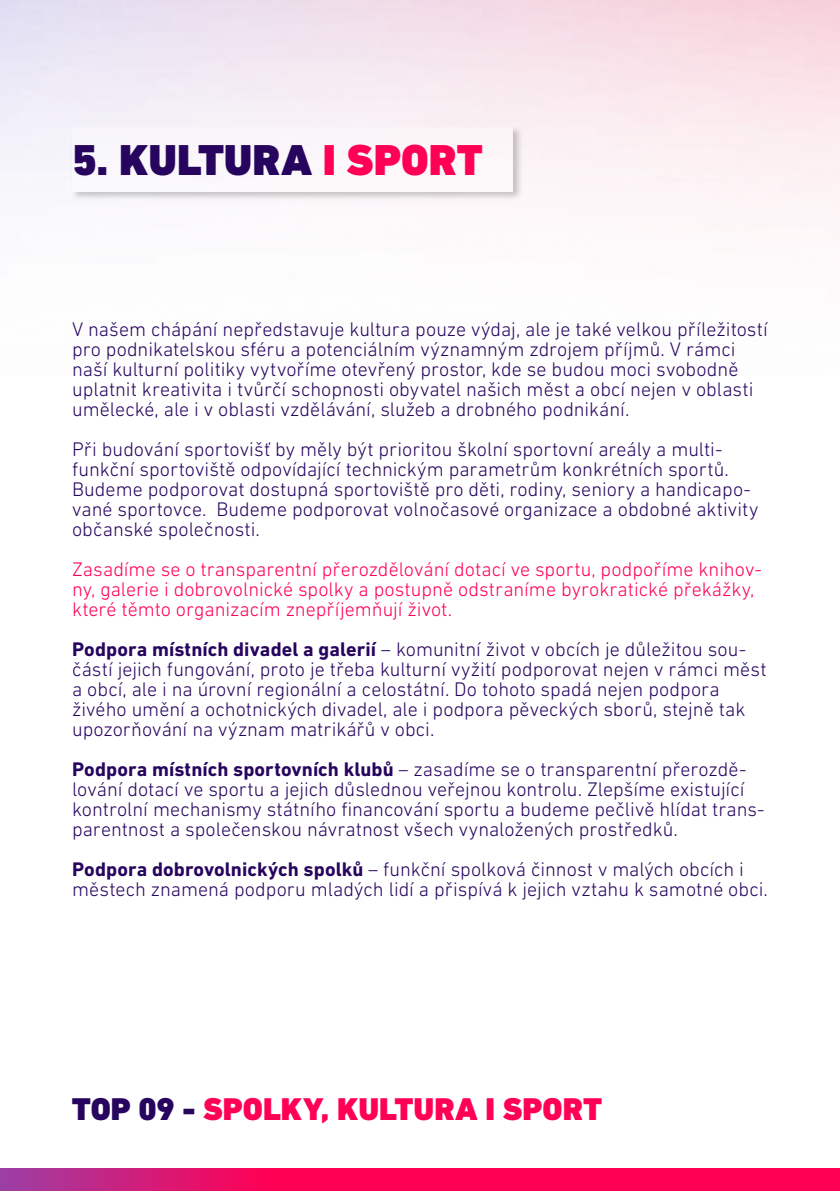
<style>
.page{position:relative;width:840px;height:1191px;background:#fff}
.page>*{position:absolute;margin:0;border:0;box-sizing:border-box;transform-origin:0 0}
.t1{font:900 44px "DIN Next W1 G";color:#27055e}
.t2{font:900 32px "DIN Next W1 G";letter-spacing:.005em;color:#ff0054}
.t3{font:300 20px/20px "DIN Next W1 G";color:#27055e}
.t4{font:300 20px/20px "DIN Next W1 G";color:#ff0054}
.s1{color:#ff0054}
.s2{font-weight:700}
.s3{color:#27055e}
</style>
<div class="page">
<div style="left:70px;top:125px;width:453px;height:76px;background:#000;opacity:.75"></div>
<div style="left:72px;top:127px;width:441px;height:65px;background:#faf7fa"></div>
<svg style="left:0;top:1168px;width:839px;height:23px;background:#ef0960"></svg>
<h1 class="t1" style="left:72px;top:133px;width:411px">5. KULTURA <span class="s1">I SPORT</span></h1>
<p class="t3" style="left:72px;top:319px;width:696px">V našem chápání nepředstavuje kultura pouze výdaj, ale je také velkou příležitostí pro podnikatelskou sféru a potenciálním významným zdrojem příjmů. V rámci naší kulturní politiky vytvoříme otevřený prostor, kde se budou moci svobodně uplatnit kreativita i tvůrčí schopnosti obyvatel našich měst a obcí nejen v oblasti umělecké, ale i v oblasti vzdělávání, služeb a drobného podnikání.</p>
<p class="t3" style="left:72px;top:439px;width:687px">Při budování sportovišť by měly být prioritou školní sportovní areály a multi&shy;funkční sportoviště odpovídající technickým parametrům konkrétních sportů.<br>Budeme podporovat dostupná sportoviště pro děti, rodiny, seniory a handicapo&shy;vané sportovce. Budeme podporovat volnočasové organizace a obdobné aktivity občanské společnosti.</p>
<p class="t4" style="left:72px;top:559px;width:691px">Zasadíme se o transparentní přerozdělování dotací ve sportu, podpoříme knihov&shy;ny, galerie i dobrovolnické spolky a postupně odstraníme byrokratické překážky, které těmto organizacím znepříjemňují život.</p>
<p class="t3" style="left:72px;top:639px;width:695px"><span class="s2">Podpora místních divadel a galerií</span> – komunitní život v obcích je důležitou sou&shy;částí jejich fungování, proto je třeba kulturní vyžití podporovat nejen v rámci měst a obcí, ale i na úrovní regionální a celostátní. Do tohoto spadá nejen podpora živého umění a ochotnických divadel, ale i podpora pěveckých sborů, stejně tak upozorňování na význam matrikářů v obci.</p>
<p class="t3" style="left:72px;top:759px;width:693px"><span class="s2">Podpora místních sportovních klubů</span> – zasadíme se o transparentní přerozdě&shy;lování dotací ve sportu a jejich důslednou veřejnou kontrolu. Zlepšíme existující kontrolní mechanismy státního financování sportu a budeme pečlivě hlídat trans&shy;parentnost a společenskou návratnost všech vynaložených prostředků.</p>
<p class="t3" style="left:72px;top:859px;width:697px"><span class="s2">Podpora dobrovolnických spolků</span> – funkční spolková činnost v malých obcích i městech znamená podporu mladých lidí a přispívá k jejich vztahu k samotné obci.</p>
<h2 class="t2" style="left:72px;top:1090px;width:531px"><span class="s3">TOP 09 -</span> SPOLKY, KULTURA I SPORT</h2>
</div>
